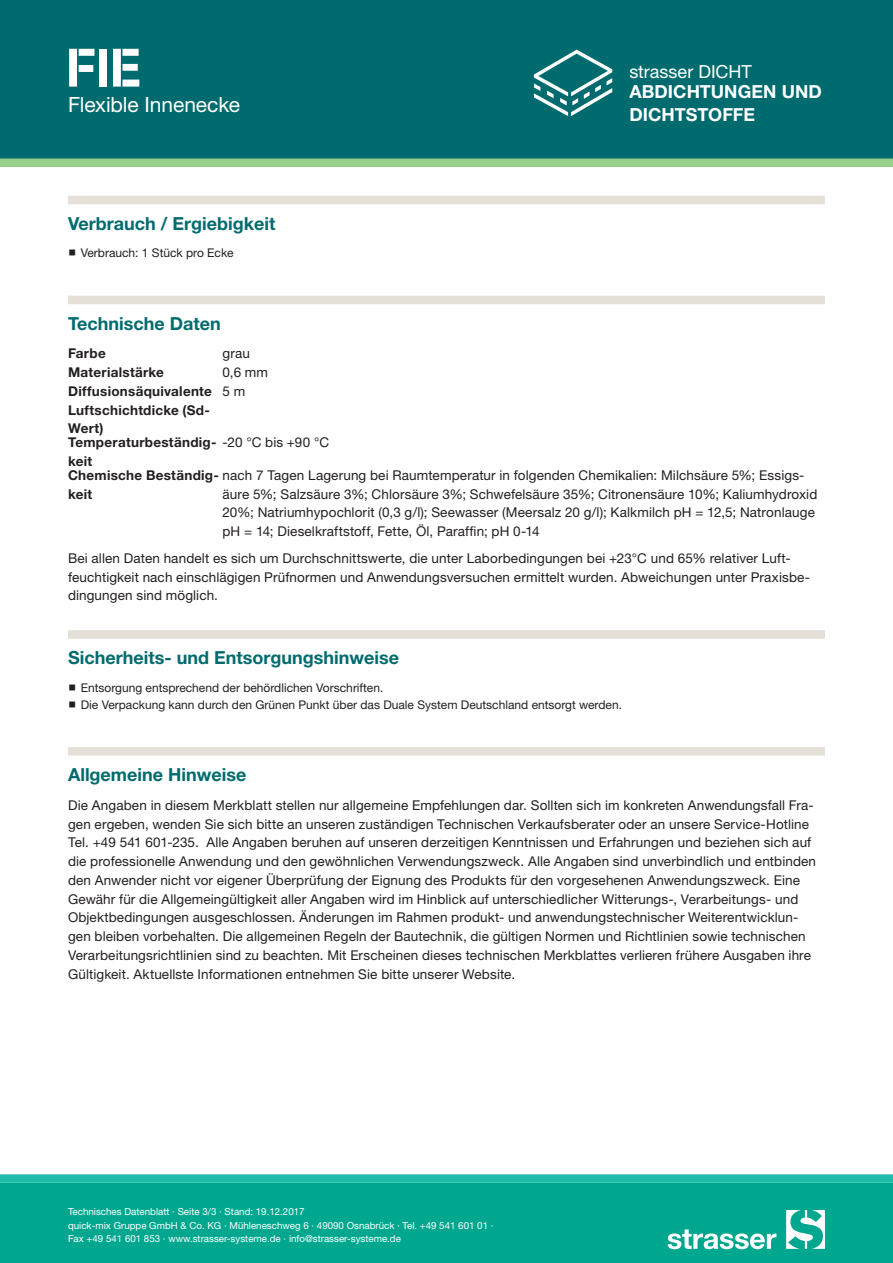
<style>
.page{position:relative;width:893px;height:1263px;background:#fff}
.page>*{position:absolute;margin:0;border:0;box-sizing:border-box;transform-origin:0 0}
.CB_AF_STR_Produkt_ku{font:700 54px "Standard CT Stencil";color:#fff}
.CB_AF_STR_Produkt_la{font:21px "Helvetica Neue LT Std";letter-spacing:-.005em;color:#fff}
.t1{font:700 18px "Helvetica Neue LT Std";color:#006b6e}
.CB_AF_STR_Produktgru{font:700 18px/22.5px "Helvetica Neue LT Std";letter-spacing:.005em;color:#fff}
.CB_AF_STR_Produktgru-2{font:18px "Helvetica Neue LT Std";color:#fff}
.t2{font:13.5px/18.8px "Helvetica Neue LT Std";letter-spacing:.01em;color:#231f20}
.t3{font:700 13.5px/18.8px "Helvetica Neue LT Std";letter-spacing:.02em;color:#231f20}
.t4{font:12px/16.8px "Helvetica Neue LT Std";color:#231f20}
.t5{font:9.75px/13.5px "Helvetica Neue LT Std";color:#fff}
.s1{font-weight:400}
.s2{font-weight:700}
</style>
<div class="page">
<div style="left:0;top:1183px;width:893px;height:80px;background:#00a78f"></div>
<div style="left:0;top:0;width:893px;height:159px;background:#006b6e"></div>
<svg style="left:668px;top:1229px;width:108px;height:20px"></svg>
<svg style="left:786px;top:1210px;width:39px;height:39px"></svg>
<div style="left:0;top:1174px;width:893px;height:9px;background:#22bbab"></div>
<div style="left:0;top:159px;width:893px;height:8px;background:#96ce8a"></div>
<svg style="left:534px;top:50px;width:78px;height:66px"></svg>
<div style="left:68px;top:196px;width:757px;height:8px;background:#e5e0d7"></div>
<div style="left:68px;top:296px;width:757px;height:8px;background:#e5e0d7"></div>
<div style="left:68px;top:630px;width:757px;height:9px;background:#e5e0d7"></div>
<div style="left:68px;top:747px;width:757px;height:9px;background:#e5e0d7"></div>
<p class="CB_AF_STR_Produkt_ku" style="left:66px;top:34px;width:77px">FIE</p>
<p class="CB_AF_STR_Produkt_la" style="left:68px;top:92px;width:174px">Flexible Innenecke</p>
<p class="t1" style="left:68px;top:212px;width:209px">Verbrauch / Ergiebigkeit</p>
<p class="t4" style="left:81px;top:244px;width:154px">Verbrauch: 1 Stück pro Ecke</p>
<p class="CB_AF_STR_Produktgru-2" style="left:629px;top:61px;width:124px">strasser DICHT</p>
<p class="CB_AF_STR_Produktgru" style="left:629px;top:80px;width:194px">ABDICHTUNGEN UND<br>DICHTSTOFFE</p>
<p class="t1" style="left:68px;top:312px;width:154px">Technische Daten</p>
<p class="t3" style="left:68px;top:344px;width:39px">Farbe</p>
<p class="t2" style="left:222px;top:344px;width:29px">grau</p>
<p class="t3" style="left:68px;top:363px;width:97px">Materialstärke</p>
<p class="t2" style="left:222px;top:363px;width:47px">0,6 mm</p>
<p class="t3" style="left:68px;top:381px;width:145px">Diffusionsäquivalente<br>Luftschichtdicke (Sd-<br>Wert)</p>
<p class="t2" style="left:222px;top:382px;width:24px">5 m</p>
<p class="t3" style="left:68px;top:433px;width:263px">Temperaturbeständig- <span class="s1">-20 °C bis +90 °C </span>keit</p>
<p class="t2" style="left:68px;top:466px;width:738px"><span class="s2">Chemische Beständig-</span> nach 7 Tagen Lagerung bei Raumtemperatur in folgenden Chemikalien: Milchsäure 5%; Essigs&shy;<span class="s2">keit</span></p>
<p class="t2" style="left:222px;top:484px;width:596px">äure 5%; Salzsäure 3%; Chlorsäure 3%; Schwefelsäure 35%; Citronensäure 10%; Kaliumhydroxid<br>20%; Natriumhypochlorit (0,3 g/l); Seewasser (Meersalz 20 g/l); Kalkmilch pH = 12,5; Natronlauge pH = 14; Dieselkraftstoff, Fette, Öl, Paraffin; pH 0-14</p>
<p class="t2" style="left:68px;top:548px;width:743px">Bei allen Daten handelt es sich um Durchschnittswerte, die unter Laborbedingungen bei +23°C und 65% relativer Luft&shy;feuchtigkeit nach einschlägigen Prüfnormen und Anwendungsversuchen ermittelt wurden. Abweichungen unter Praxisbe&shy;dingungen sind möglich.</p>
<p class="t1" style="left:68px;top:647px;width:332px">Sicherheits- und Entsorgungshinweise</p>
<p class="t4" style="left:81px;top:679px;width:543px">Entsorgung entsprechend der behördlichen Vorschriften.<br>Die Verpackung kann durch den Grünen Punkt über das Duale System Deutschland entsorgt werden.</p>
<p class="t1" style="left:68px;top:763px;width:180px">Allgemeine Hinweise</p>
<p class="t2" style="left:68px;top:795px;width:750px">Die Angaben in diesem Merkblatt stellen nur allgemeine Empfehlungen dar. Sollten sich im konkreten Anwendungsfall Fra&shy;gen ergeben, wenden Sie sich bitte an unseren zuständigen Technischen Verkaufsberater oder an unsere Service-Hotline Tel. +49 541 601-235. Alle Angaben beruhen auf unseren derzeitigen Kenntnissen und Erfahrungen und beziehen sich auf die professionelle Anwendung und den gewöhnlichen Verwendungszweck. Alle Angaben sind unverbindlich und entbinden den Anwender nicht vor eigener Überprüfung der Eignung des Produkts für den vorgesehenen Anwendungszweck. Eine Gewähr für die Allgemeingültigkeit aller Angaben wird im Hinblick auf unterschiedlicher Witterungs-, Verarbeitungs- und Objektbedingungen ausgeschlossen. Änderungen im Rahmen produkt- und anwendungstechnischer Weiterentwicklun&shy;gen bleiben vorbehalten. Die allgemeinen Regeln der Bautechnik, die gültigen Normen und Richtlinien sowie technischen Verarbeitungsrichtlinien sind zu beachten. Mit Erscheinen dieses technischen Merkblattes verlieren frühere Ausgaben ihre Gültigkeit. Aktuellste Informationen entnehmen Sie bitte unserer Website.</p>
<p class="t5" style="left:68px;top:1205px;width:427px">Technisches Datenblatt · Seite 3/3 · Stand: 19.12.2017<br>quick-mix Gruppe GmbH &amp; Co. KG · Mühleneschweg 6 · 49090 Osnabrück · Tel. +49 541 601 01 ·<br>Fax +49 541 601 853 · www.strasser-systeme.de · info@strasser-systeme.de</p>
</div>
